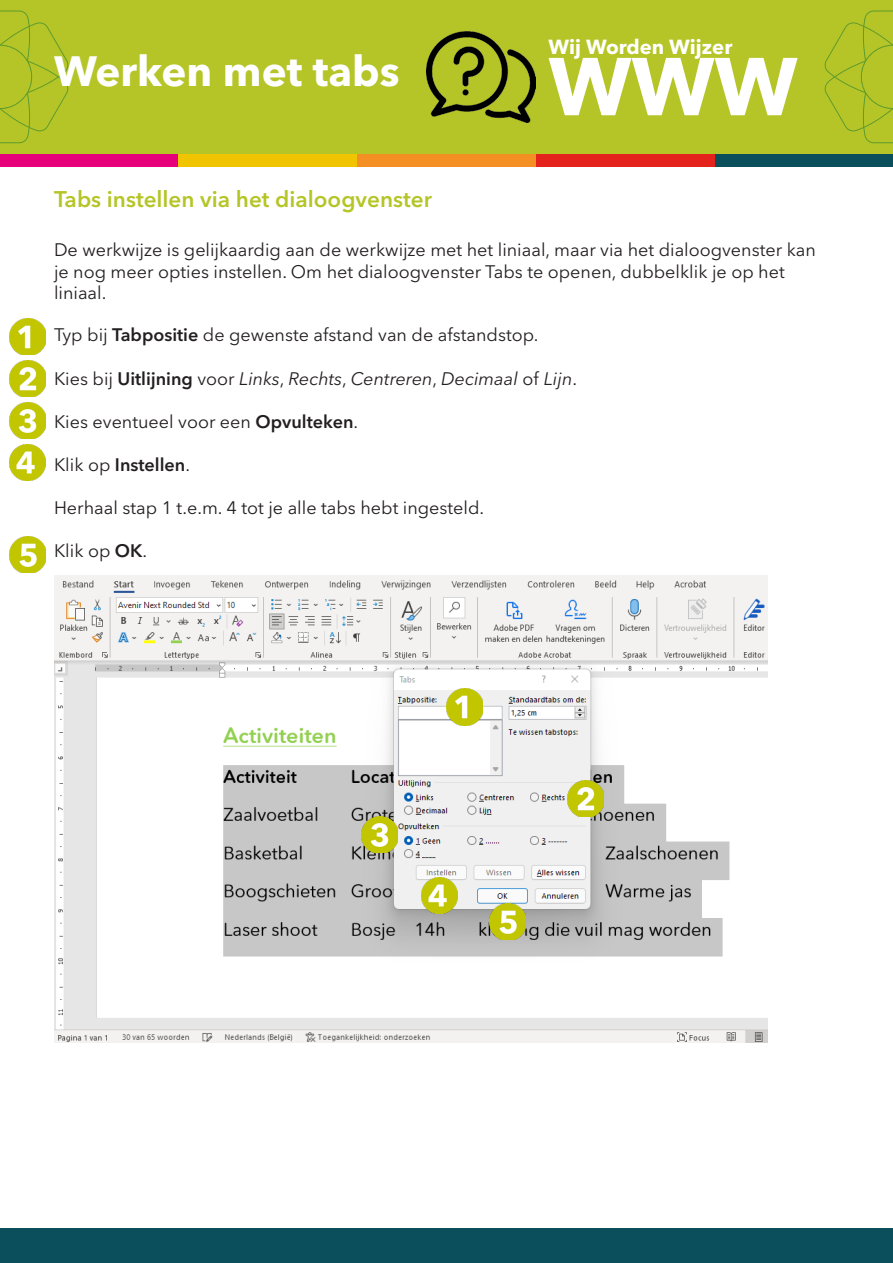
<style>
.page{position:relative;width:893px;height:1263px;background:#fff}
.page>*{position:absolute;margin:0;border:0;box-sizing:border-box;transform-origin:0 0}
.t1{font:700 81px "Avenir Next LT Pro";color:#fff}
.t2{font:700 42px "Avenir Next LT Pro";color:#fff}
.Kop_1_WWW{font:600 22.5px "Avenir Next LT Pro";color:#b5c527}
.t3{font:700 20.25px "Avenir Next LT Pro";color:#fff}
.t4{font:18px/21.6px "Avenir Next LT Pro";color:#231f20}
.t5{font:italic 18px "Avenir Next LT Pro";color:#231f20}
.t6{font:600 18px "Avenir Next LT Pro";color:#231f20}
.s1{font-weight:600}
.s2{font-style:normal}
.s3{font-weight:600;font-style:normal}
.s4{font-weight:400}
</style>
<div class="page">
<div style="left:0;top:0;width:893px;height:154px;background:#b5c527"></div>
<div style="left:0;top:154px;width:179px;height:13px;background:#e6007a"></div>
<div style="left:714px;top:154px;width:179px;height:13px;background:#0c4f5c"></div>
<div style="left:536px;top:154px;width:178px;height:13px;background:#e4231d"></div>
<div style="left:357px;top:154px;width:179px;height:13px;background:#f48f23"></div>
<div style="left:179px;top:154px;width:178px;height:13px;background:#f1c400"></div>
<svg style="left:0;top:11px;width:68px;height:132px"></svg>
<svg style="left:824px;top:11px;width:69px;height:132px"></svg>
<img style="left:426px;top:31px;width:110px;height:92px">
<div style="left:0;top:1229px;width:893px;height:34px;background:#0c4f5c"></div>
<img style="left:54px;top:575px;width:713px;height:468px">
<img style="left:9px;top:319px;width:36px;height:36px">
<img style="left:9px;top:361px;width:36px;height:36px">
<img style="left:9px;top:402px;width:36px;height:37px">
<img style="left:9px;top:444px;width:36px;height:36px">
<img style="left:446px;top:689px;width:37px;height:36px">
<img style="left:568px;top:780px;width:36px;height:36px">
<img style="left:361px;top:816px;width:37px;height:36px">
<img style="left:421px;top:877px;width:36px;height:36px">
<img style="left:9px;top:536px;width:36px;height:37px">
<img style="left:489px;top:904px;width:36px;height:36px">
<p class="t2" style="left:54px;top:45px;width:347px">Werken met tabs</p>
<p class="Kop_1_WWW" style="left:54px;top:185px;width:379px">Tabs instellen via het dialoogvenster</p>
<p class="t3" style="left:549px;top:35px;width:185px">Wij Worden Wijzer</p>
<h1 class="t1" style="left:549px;top:37px;width:251px">WWW</h1>
<p class="t4" style="left:54px;top:239px;width:763px">De werkwijze is gelijkaardig aan de werkwijze met het liniaal, maar via het dialoogvenster kan je nog meer opties instellen. Om het dialoogvenster Tabs te openen, dubbelklik je op het liniaal.</p>
<p class="t4" style="left:54px;top:324px;width:486px">Typ bij <span class="s1">Tabpositie</span> de gewenste afstand van de afstandstop.</p>
<p class="t5" style="left:54px;top:368px;width:525px"><span class="s2">Kies bij</span> <span class="s3">Uitlijning</span> <span class="s2">voor</span> Links<span class="s2">,</span> Rechts<span class="s2">,</span> Centreren<span class="s2">,</span> Decimaal <span class="s2">of</span> Lijn<span class="s2">.</span></p>
<p class="t4" style="left:54px;top:411px;width:306px">Kies eventueel voor een <span class="s1">Opvulteken</span>.</p>
<p class="t6" style="left:54px;top:454px;width:138px"><span class="s4">Klik op</span> Instellen<span class="s4">.</span></p>
<p class="t4" style="left:54px;top:497px;width:432px">Herhaal stap 1 t.e.m. 4 tot je alle tabs hebt ingesteld.</p>
<p class="t4" style="left:54px;top:540px;width:95px">Klik op <span class="s1">OK</span>.</p>
</div>
